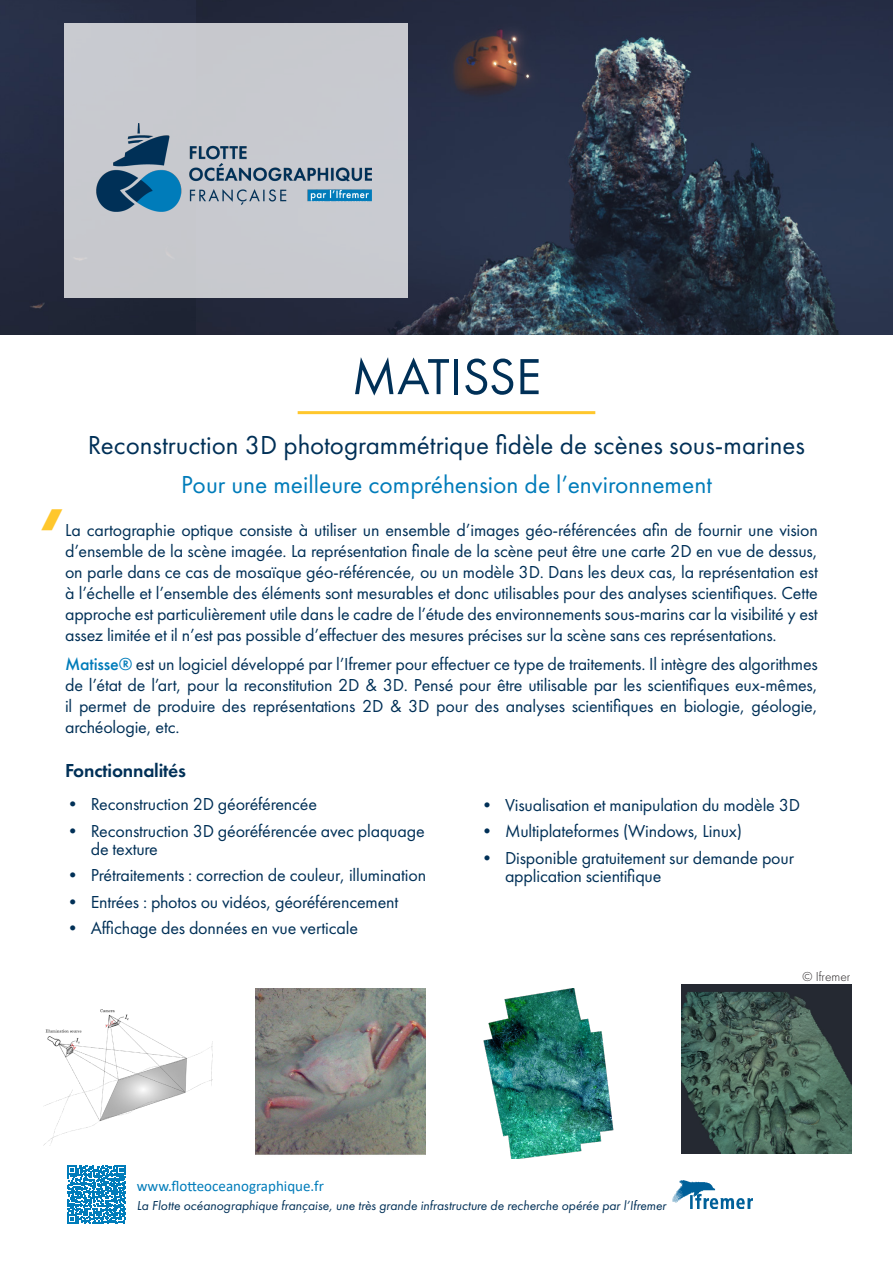
<style>
.page{position:relative;width:893px;height:1263px;background:#fff}
.page>*{position:absolute;margin:0;border:0;box-sizing:border-box;transform-origin:0 0}
.TitreNavire_engin{font:52.5px "Futura PT";color:#003057}
.t1{font:27px "Futura PT";color:#003057}
.t2{font:25.5px "Futura PT";color:#007cba}
.t3{font:600 19.5px "Futura PT";letter-spacing:-.01em;color:#003057}
.t4{font:18px/21px "Futura PT";letter-spacing:-.01em;color:#003057;text-align:justify}
.web{font:15px "Calibri";color:#007cba}
.web-2{font:italic 13.5px "Futura PT";color:#003057}
.t5{font:300 13.5px "Futura PT";color:#231f20}
.s1{font-weight:500;color:#007cba}
</style>
<div class="page">
<img style="left:196px;top:0;width:697px;height:334px">
<hr style="left:298px;top:411px;width:297px;height:3px;background:#ffc72c">
<svg style="left:67px;top:1165px;width:59px;height:59px"></svg>
<img style="left:673px;top:1181px;width:80px;height:27px">
<img style="left:255px;top:988px;width:170px;height:167px">
<img style="left:483px;top:988px;width:131px;height:170px">
<img style="left:681px;top:985px;width:170px;height:168px">
<img style="left:44px;top:1009px;width:168px;height:137px">
<img style="left:0;top:0;width:196px;height:334px">
<div style="left:64px;top:23px;width:343px;height:275px;background:#c8c9cf"></div>
<img style="left:96px;top:123px;width:275px;height:88px">
<p class="TitreNavire_engin" style="left:352px;top:345px;width:191px">MATISSE</p>
<p class="t1" style="left:88px;top:429px;width:719px">Reconstruction 3D photogrammétrique fidèle de scènes sous-marines</p>
<p class="t2" style="left:181px;top:470px;width:532px">Pour une meilleure compréhension de l’environnement</p>
<p class="t4" style="left:65px;top:519px;width:754px">La cartographie optique consiste à utiliser un ensemble d’images géo-référencées afin de fournir une vision d’ensemble de la scène imagée. La représentation finale de la scène peut être une carte 2D en vue de dessus, on parle dans ce cas de mosaïque géo-référencée, ou un modèle 3D. Dans les deux cas, la représentation est à l’échelle et l’ensemble des éléments sont mesurables et donc utilisables pour des analyses scientifiques. Cette approche est particulièrement utile dans le cadre de l’étude des environnements sous-marins car la visibilité y est assez limitée et il n’est pas possible d’effectuer des mesures précises sur la scène sans ces représentations.</p>
<p class="t4" style="left:65px;top:654px;width:754px"><span class="s1">Matisse®</span> est un logiciel développé par l’Ifremer pour effectuer ce type de traitements. Il intègre des algorithmes de l’état de l’art, pour la reconstitution 2D &amp; 3D. Pensé pour être utilisable par les scientifiques eux-mêmes, il permet de produire des représentations 2D &amp; 3D pour des analyses scientifiques en biologie, géologie, archéologie, etc.</p>
<p class="t3" style="left:65px;top:759px;width:123px">Fonctionnalités</p>
<p class="t4" style="left:64px;top:794px;width:255px">• Reconstruction 2D géoréférencée</p>
<p class="t4" style="left:91px;top:822px;width:335px;line-height:18px;text-indent:-27px">• Reconstruction 3D géoréférencée avec plaquage de texture</p>
<p class="t4" style="left:64px;top:865px;width:364px">• Prétraitements : correction de couleur, illumination</p>
<p class="t4" style="left:64px;top:891px;width:336px">• Entrées : photos ou vidéos, géoréférencement</p>
<p class="t4" style="left:64px;top:918px;width:296px">• Affichage des données en vue verticale</p>
<p class="t4" style="left:478px;top:794px;width:324px">• Visualisation et manipulation du modèle 3D</p>
<p class="t4" style="left:478px;top:820px;width:266px">• Multiplateformes (Windows, Linux)</p>
<p class="t4" style="left:505px;top:848px;width:291px;line-height:18px;text-indent:-27px">• Disponible gratuitement sur demande pour application scientifique</p>
<p class="t5" style="left:802px;top:969px;width:49px">© Ifremer</p>
<p class="web" style="left:137px;top:1175px;width:189px">www.flotteoceanographique.fr</p>
<p class="web-2" style="left:137px;top:1197px;width:531px">La Flotte océanographique française, une très grande infrastructure de recherche opérée par l’Ifremer</p>
</div>
